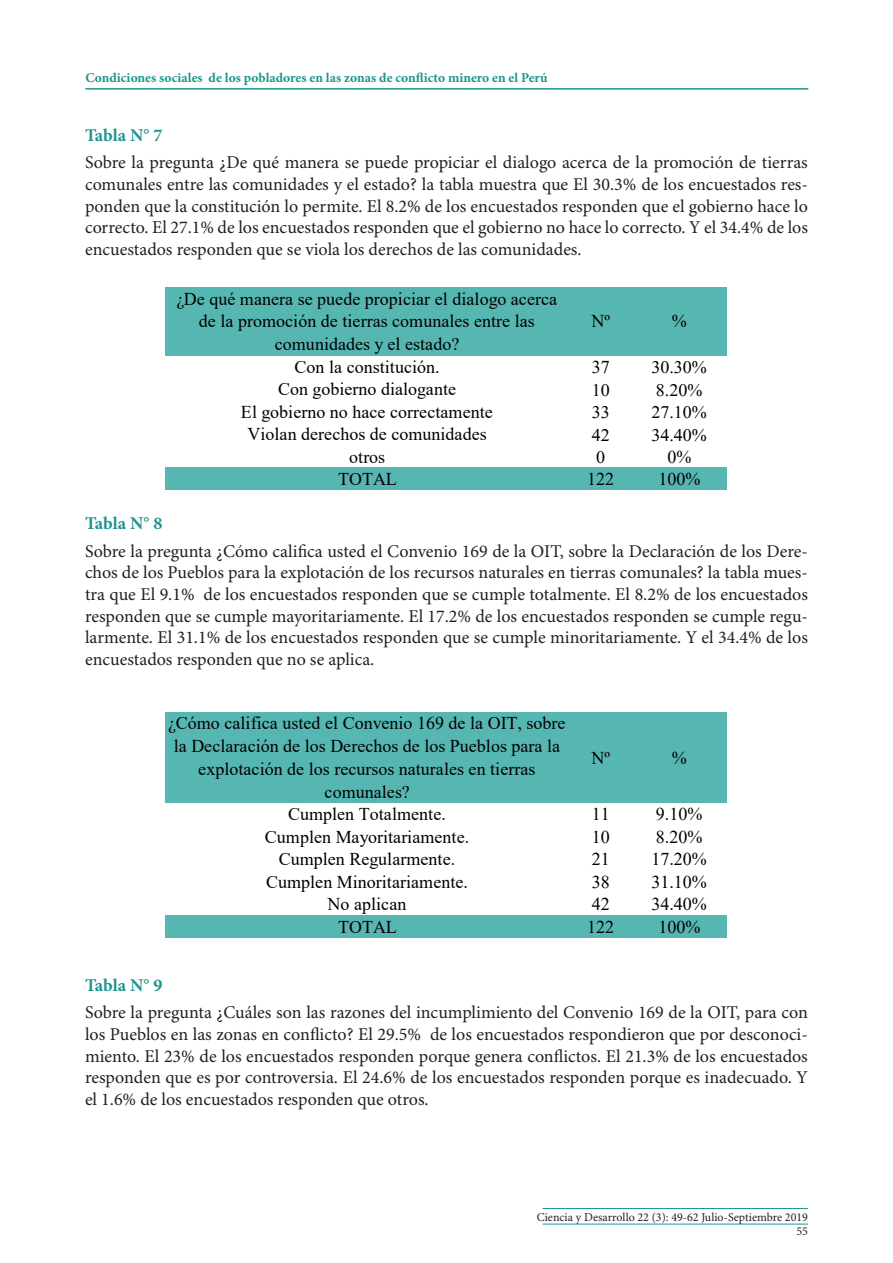
<style>
.page{position:relative;width:893px;height:1263px;background:#fff}
.page>*{position:absolute;margin:0;border:0;box-sizing:border-box;transform-origin:0 0}
.t1{font:18px/21.6px "Minion Pro";color:#231f20;text-align:justify}
.t2{font:18px/22.8px "Times New Roman";color:#000;text-align:center}
.t3{font:700 18px "Minion Pro";letter-spacing:-.005em;color:#1c9590}
.t4{font:18px "Symbol";color:#000}
.t5{font:700 13.5px "Minion Pro";color:#1c9590}
.t6{font:12px "Minion Pro";color:#231f20}
</style>
<div class="page">
<hr style="left:85px;top:88px;width:723px;height:2px;background:#1c9590">
<div style="left:166px;top:287px;width:561px;height:68px;background:#56b6b1"></div>
<div style="left:166px;top:467px;width:561px;height:23px;background:#56b6b1"></div>
<div style="left:166px;top:712px;width:561px;height:91px;background:#56b6b1"></div>
<div style="left:166px;top:915px;width:561px;height:23px;background:#56b6b1"></div>
<hr style="left:543px;top:1208px;width:265px;height:1px;background:#1c9590">
<hr style="left:543px;top:1224px;width:265px;height:1px;background:#1c9590">
<p class="t5" style="left:85px;top:68px;width:464px">Condiciones sociales de los pobladores en las zonas de conflicto minero en el Perú</p>
<p class="t3" style="left:85px;top:122px;width:79px">Tabla N° 7</p>
<p class="t1" style="left:85px;top:152px;width:724px">Sobre la pregunta ¿De qué manera se puede propiciar el dialogo acerca de la promoción de tierras comunales entre las comunidades y el estado? la tabla muestra que El 30.3% de los encuestados res&shy;ponden que la constitución lo permite. El 8.2% de los encuestados responden que el gobierno hace lo correcto. El 27.1% de los encuestados responden que el gobierno no hace lo correcto. Y el 34.4% de los encuestados responden que se viola los derechos de las comunidades.</p>
<p class="t2" style="left:176px;top:287px;width:382px">¿De qué manera se puede propiciar el dialogo acerca de la promoción de tierras comunales entre las comunidades y el estado?</p>
<p class="t2" style="left:591px;top:309px;width:20px">Nº</p>
<p class="t2" style="left:672px;top:309px;width:16px">%</p>
<p class="t2" style="left:295px;top:355px;width:147px">Con la constitución.</p>
<p class="t2" style="left:592px;top:355px;width:19px">37</p>
<p class="t2" style="left:241px;top:377px;width:253px">Con gobierno dialogante<br>El gobierno no hace correctamente</p>
<p class="t2" style="left:248px;top:422px;width:241px">Violan derechos de comunidades</p>
<p class="t4" style="left:651px;top:422px;width:33px">✓✔✔</p>
<p class="t2" style="left:349px;top:445px;width:38px">otros</p>
<p class="t2" style="left:667px;top:445px;width:25px">0%</p>
<p class="t2" style="left:338px;top:467px;width:60px">TOTAL</p>
<p class="t2" style="left:587px;top:467px;width:28px">122</p>
<p class="t2" style="left:658px;top:467px;width:43px">100%</p>
<p class="t3" style="left:85px;top:511px;width:79px">Tabla N° 8</p>
<p class="t1" style="left:85px;top:541px;width:724px">Sobre la pregunta ¿Cómo califica usted el Convenio 169 de la OIT, sobre la Declaración de los Dere&shy;chos de los Pueblos para la explotación de los recursos naturales en tierras comunales? la tabla mues&shy;tra que El 9.1% de los encuestados responden que se cumple totalmente. El 8.2% de los encuestados responden que se cumple mayoritariamente. El 17.2% de los encuestados responden se cumple regu&shy;larmente. El 31.1% de los encuestados responden que se cumple minoritariamente. Y el 34.4% de los encuestados responden que no se aplica.</p>
<p class="t2" style="left:168px;top:711px;width:399px">¿Cómo califica usted el Convenio 169 de la OIT, sobre la Declaración de los Derechos de los Pueblos para la explotación de los recursos naturales en tierras comunales?</p>
<p class="t2" style="left:591px;top:745px;width:20px">Nº</p>
<p class="t2" style="left:672px;top:745px;width:16px">%</p>
<p class="t2" style="left:288px;top:802px;width:159px">Cumplen Totalmente.</p>
<p class="t2" style="left:592px;top:802px;width:19px">11</p>
<p class="t2" style="left:656px;top:802px;width:48px">9.10%</p>
<p class="t2" style="left:265px;top:825px;width:206px">Cumplen Mayoritariamente.</p>
<p class="t2" style="left:592px;top:825px;width:19px">10</p>
<p class="t2" style="left:656px;top:825px;width:48px">8.20%</p>
<p class="t2" style="left:279px;top:847px;width:178px">Cumplen Regularmente.</p>
<p class="t2" style="left:592px;top:847px;width:19px">21</p>
<p class="t2" style="left:651px;top:847px;width:57px">17.20%</p>
<p class="t2" style="left:266px;top:870px;width:203px">Cumplen Minoritariamente.</p>
<p class="t2" style="left:592px;top:870px;width:19px">38</p>
<p class="t2" style="left:651px;top:870px;width:57px">31.10%</p>
<p class="t2" style="left:328px;top:892px;width:80px">No aplican</p>
<p class="t2" style="left:592px;top:892px;width:19px">42</p>
<p class="t2" style="left:651px;top:892px;width:57px">34.40%</p>
<p class="t2" style="left:338px;top:915px;width:60px">TOTAL</p>
<p class="t2" style="left:587px;top:915px;width:28px">122</p>
<p class="t2" style="left:658px;top:915px;width:43px">100%</p>
<p class="t3" style="left:85px;top:972px;width:79px">Tabla N° 9</p>
<p class="t1" style="left:85px;top:1003px;width:724px">Sobre la pregunta ¿Cuáles son las razones del incumplimiento del Convenio 169 de la OIT, para con los Pueblos en las zonas en conflicto? El 29.5% de los encuestados respondieron que por desconoci&shy;miento. El 23% de los encuestados responden porque genera conflictos. El 21.3% de los encuestados responden que es por controversia. El 24.6% de los encuestados responden porque es inadecuado. Y el 1.6% de los encuestados responden que otros.</p>
<p class="t6" style="left:537px;top:1210px;width:273px">Ciencia y Desarrollo 22 (3): 49-62 Julio-Septiembre 2019</p>
<p class="t6" style="left:796px;top:1224px;width:13px">55</p>
</div>
